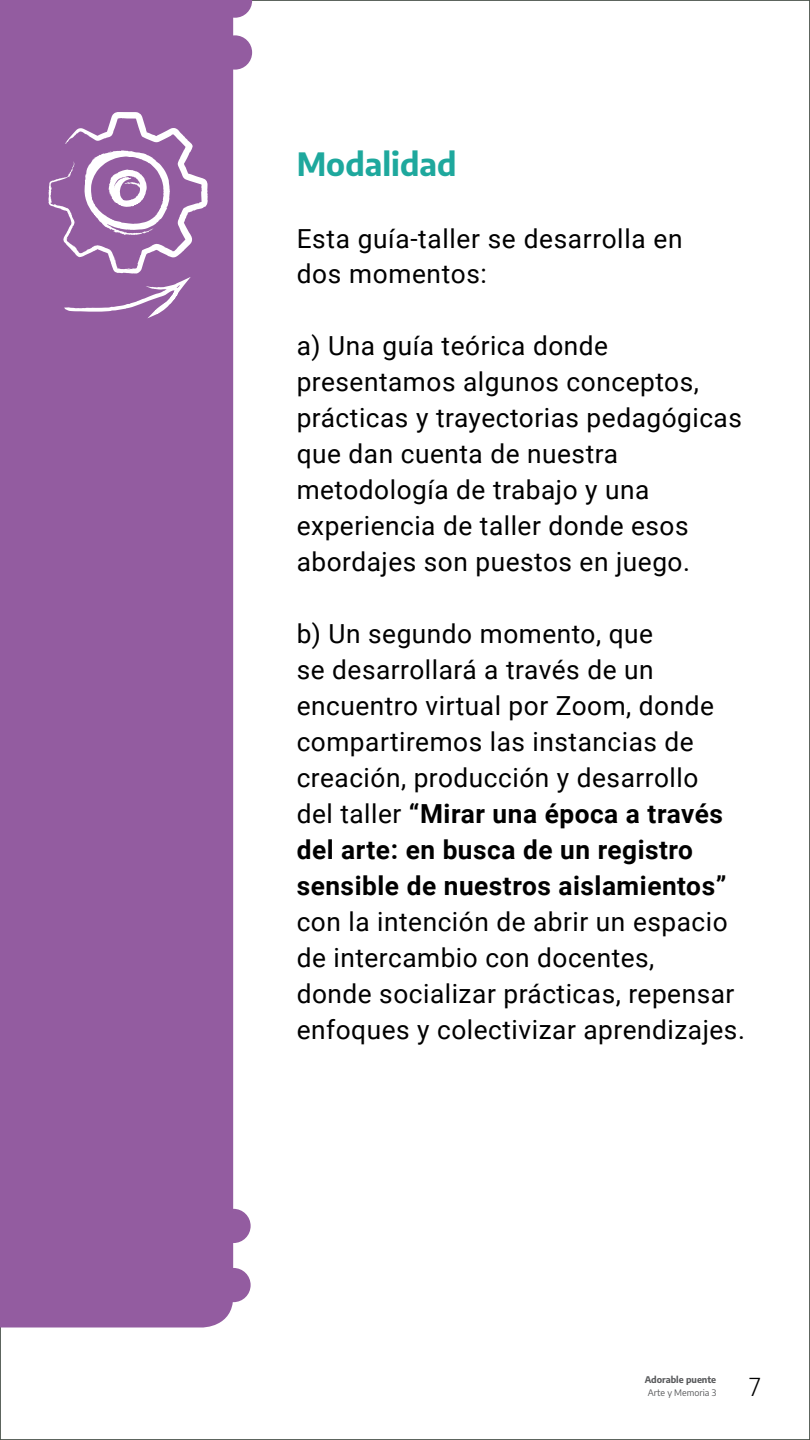
<style>
.page{position:relative;width:810px;height:1440px;background:#fff}
.page>*{position:absolute;margin:0;border:0;box-sizing:border-box;transform-origin:0 0}
.t1{font:700 31.5px "Encode Sans";color:#1ea89d}
.t2{font:26.25px/36px "Roboto";letter-spacing:.02em;color:#000}
.t3{font:300 24.75px "Encode Sans";color:#000}
.t4{font:700 9px "Encode Sans";color:#58595b}
.t5{font:9px "Encode Sans";color:#58595b}
.s1{font-weight:700}
</style>
<div class="page">
<div style="left:0;top:0;width:810px;height:1440px;background:#fff;border:1px solid #475048"></div>
<div style="left:0;top:0;width:233px;height:1328px;background:#935ca0"></div>
<svg style="left:218px;top:0;width:34px;height:18px"></svg>
<div style="left:218px;top:35px;width:34px;height:35px;background:#935ca0;border-radius:50%"></div>
<svg style="left:48px;top:112px;width:160px;height:206px;background:#a678b0"></svg>
<div style="left:216px;top:1209px;width:35px;height:34px;background:#935ca0;border-radius:50%"></div>
<div style="left:216px;top:1268px;width:35px;height:34px;background:#935ca0;border-radius:50%"></div>
<p class="t1" style="left:297px;top:140px;width:161px">Modalidad</p>
<p class="t2" style="left:297px;top:219px;width:387px">Esta guía-taller se desarrolla en dos momentos:</p>
<p class="t2" style="left:297px;top:327px;width:447px">a) Una guía teórica donde presentamos algunos conceptos, prácticas y trayectorias pedagógicas que dan cuenta de nuestra metodología de trabajo y una experiencia de taller donde esos abordajes son puestos en juego.</p>
<p class="t2" style="left:297px;top:615px;width:431px">b) Un segundo momento, que<br>se desarrollará a través de un encuentro virtual por Zoom, donde compartiremos las instancias de creación, producción y desarrollo del taller <span class="s1">“Mirar una época a través del arte: en busca de un registro sensible de nuestros aislamientos”</span></p>
<p class="t2" style="left:297px;top:903px;width:450px">con la intención de abrir un espacio de intercambio con docentes,<br>donde socializar prácticas, repensar enfoques y colectivizar aprendizajes.</p>
<p class="t4" style="left:645px;top:1373px;width:73px">Adorable puente</p>
<p class="t5" style="left:648px;top:1386px;width:70px">Arte y Memoria 3</p>
<p class="t3" style="left:749px;top:1370px;width:13px">7</p>
</div>
